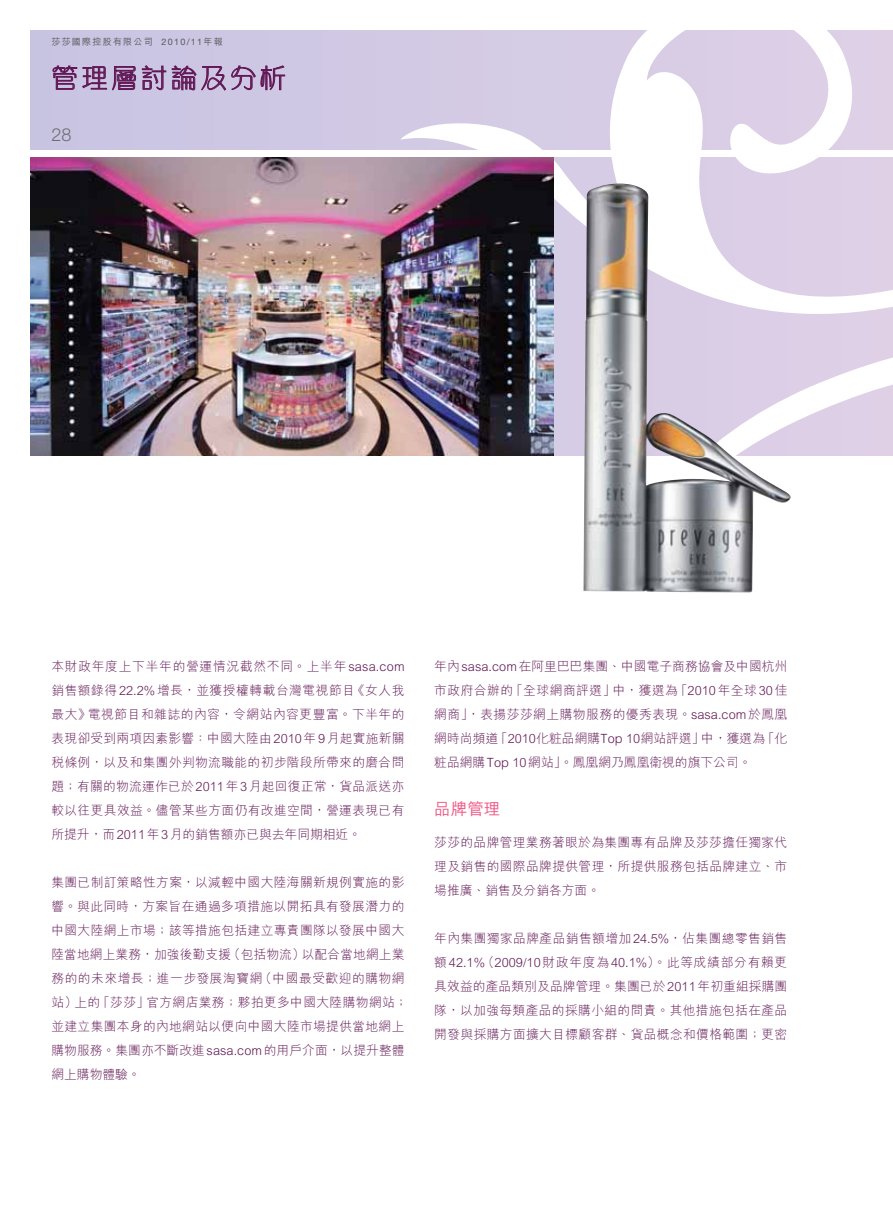
<style>
.page{position:relative;width:893px;height:1212px;background:#fff}
.page>*{position:absolute;margin:0;border:0;box-sizing:border-box;transform-origin:0 0}
.t1{font:27px "M Gentle HK Light E Ten B5 H";letter-spacing:.1em;color:#621856}
.t2{font:300 18px "Helvetica Neue LT Std";color:#6d6e70}
.t3{font:16.5px "M Hei HK Medium E Ten B5 H";color:#f05a89}
.t4{font:12.75px/24px "M Hei HK Light E Ten B5 H";letter-spacing:.025em;color:#621856;text-align:justify}
.t5{font:9px "M Hei HK Medium E Ten B5 H";letter-spacing:.14em;color:#58595b}
.s1{font-family:"Helvetica Neue LT Std"}
</style>
<div class="page">
<div style="left:30px;top:30px;width:862px;height:119px;background:#cdc7e3"></div>
<svg style="left:535px;top:336px;width:357px;height:120px;fill:#ddcfe6"></svg>
<svg style="left:400px;top:30px;width:492px;height:306px;fill:#ddcfe6"></svg>
<svg style="left:53px;top:66px;width:83px;height:24px"></svg>
<svg style="left:142px;top:65px;width:24px;height:25px"></svg>
<svg style="left:172px;top:66px;width:113px;height:25px"></svg>
<img style="left:30px;top:158px;width:523px;height:297px">
<img style="left:583px;top:184px;width:208px;height:409px">
<p class="t5" style="left:51px;top:38px;width:173px">莎莎國際控股有限公司 <span class="s1">2010/11</span>年報</p>
<h1 class="t1" style="left:51px;top:68px;width:236px">管理層討論及分析</h1>
<h2 class="t2" style="left:51px;top:128px;width:22px">28</h2>
<p class="t4" style="left:51px;top:656px;width:355px">本財政年度上下半年的營運情況截然不同。上半年sasa.com銷售額錄得22.2%增長，並獲授權轉載台灣電視節目《女人我最大》電視節目和雜誌的內容，令網站內容更豐富。下半年的表現卻受到兩項因素影響：中國大陸由2010年9月起實施新關稅條例，以及和集團外判物流職能的初步階段所帶來的磨合問題；有關的物流運作已於2011年3月起回復正常，貨品派送亦較以往更具效益。儘管某些方面仍有改進空間，營運表現已有所提升，而2011年3月的銷售額亦已與去年同期相近。</p>
<p class="t4" style="left:51px;top:872px;width:358px;text-align:left">集團已制訂策略性方案，以減輕中國大陸海關新規例實施的影響。與此同時，方案旨在通過多項措施以開拓具有發展潛力的中國大陸網上市場；該等措施包括建立專責團隊以發展中國大陸當地網上業務，加強後勤支援（包括物流）以配合當地網上業務的的未來增長；進一步發展淘寶網（中國最受歡迎的購物網站）上的「莎莎」官方網店業務；夥拍更多中國大陸購物網站；並建立集團本身的內地網站以便向中國大陸市場提供當地網上購物服務。集團亦不斷改進sasa.com的用戶介面，以提升整體網上購物體驗。</p>
<p class="t4" style="left:434px;top:656px;width:354px">年內sasa.com在阿里巴巴集團、中國電子商務協會及中國杭州市政府合辦的「全球網商評選」中，獲選為「2010年全球30佳網商」，表揚莎莎網上購物服務的優秀表現。sasa.com於鳳凰網時尚頻道「2010化粧品網購Top 10網站評選」中，獲選為「化粧品網購Top 10網站」。鳳凰網乃鳳凰衛視的旗下公司。</p>
<p class="t3" style="left:434px;top:802px;width:67px">品牌管理</p>
<p class="t4" style="left:434px;top:832px;width:354px">莎莎的品牌管理業務著眼於為集團專有品牌及莎莎擔任獨家代理及銷售的國際品牌提供管理，所提供服務包括品牌建立、市場推廣、銷售及分銷各方面。</p>
<p class="t4" style="left:434px;top:928px;width:354px">年內集團獨家品牌產品銷售額增加24.5%，佔集團總零售銷售額 42.1%（2009/10 財政年度為 40.1%）。此等成績部分有賴更具效益的產品類別及品牌管理。集團已於2011年初重組採購團隊，以加強每類產品的採購小組的問責。其他措施包括在產品開發與採購方面擴大目標顧客群、貨品概念和價格範圍；更密</p>
</div>
